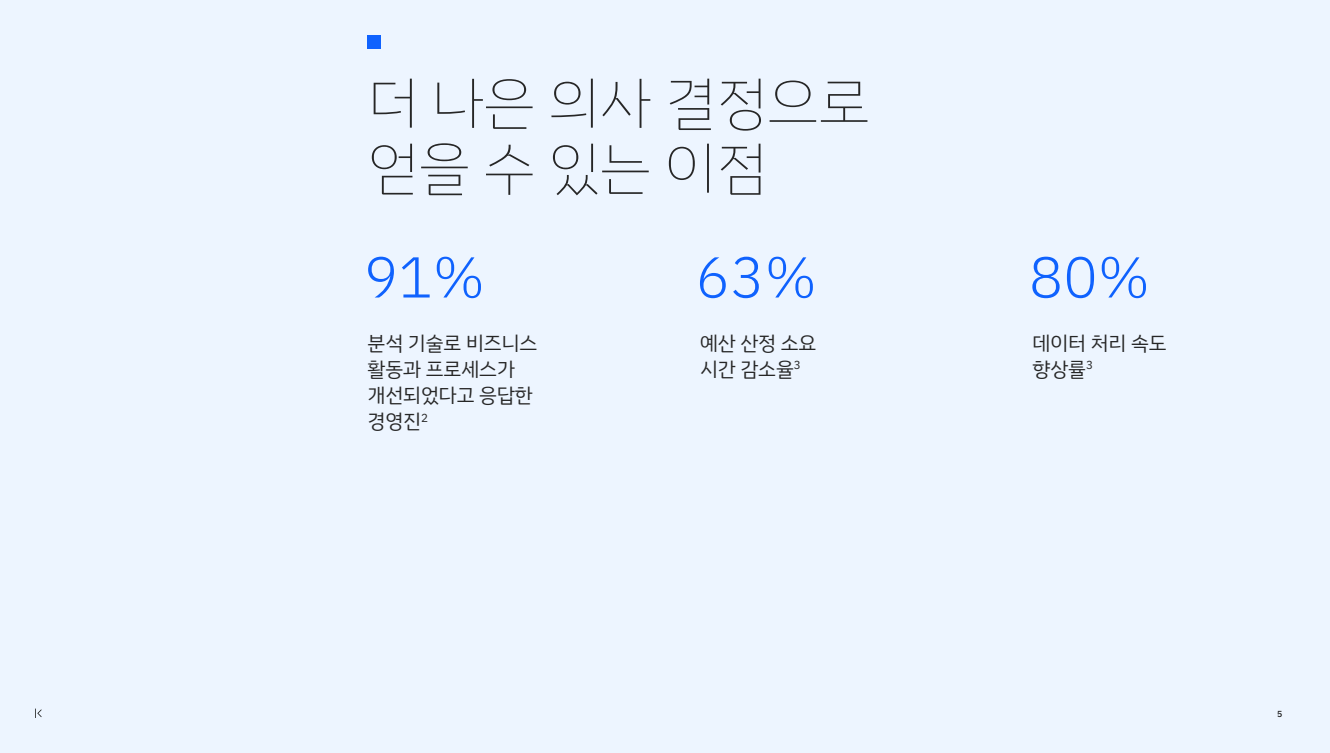
<style>
.page{position:relative;width:1330px;height:753px;background:#fff}
.page>*{position:absolute;margin:0;border:0;box-sizing:border-box;transform-origin:0 0}
.t1{font:300 expanded 57.5px/65px "IBM Plex Sans KR";color:#262626}
.t2{font:300 57.5px "IBM Plex Sans";color:#0f62fe}
.t3{font:20px/26.2px "IBM Plex Sans KR";color:#262626}
.t4{font:500 8.75px "IBM Plex Sans";color:#161616}
</style>
<div class="page">
<div style="left:0;top:0;width:1330px;height:752px;background:#edf5ff"></div>
<div style="left:368px;top:35px;width:13px;height:14px;background:#0f62fe"></div>
<svg style="left:35px;top:708px;width:7px;height:9px"></svg>
<h1 class="t1" style="left:368px;top:70px;width:504px">더 나은 의사 결정으로 얻을 수 있는 이점</h1>
<h1 class="t2" style="left:364px;top:234px;width:123px">91%</h1>
<h1 class="t2" style="left:696px;top:234px;width:123px">63%</h1>
<h1 class="t2" style="left:1029px;top:234px;width:123px">80%</h1>
<p class="t3" style="left:368px;top:329px;width:171px">분석 기술로 비즈니스 활동과 프로세스가 개선되었다고 응답한 경영진<sup>2</sup></p>
<p class="t3" style="left:700px;top:329px;width:118px">예산 산정 소요 시간 감소율<sup>3</sup></p>
<p class="t3" style="left:1032px;top:329px;width:136px">데이터 처리 속도 향상률<sup>3</sup></p>
<p class="t4" style="left:1277px;top:706px;width:7px">5</p>
</div>
